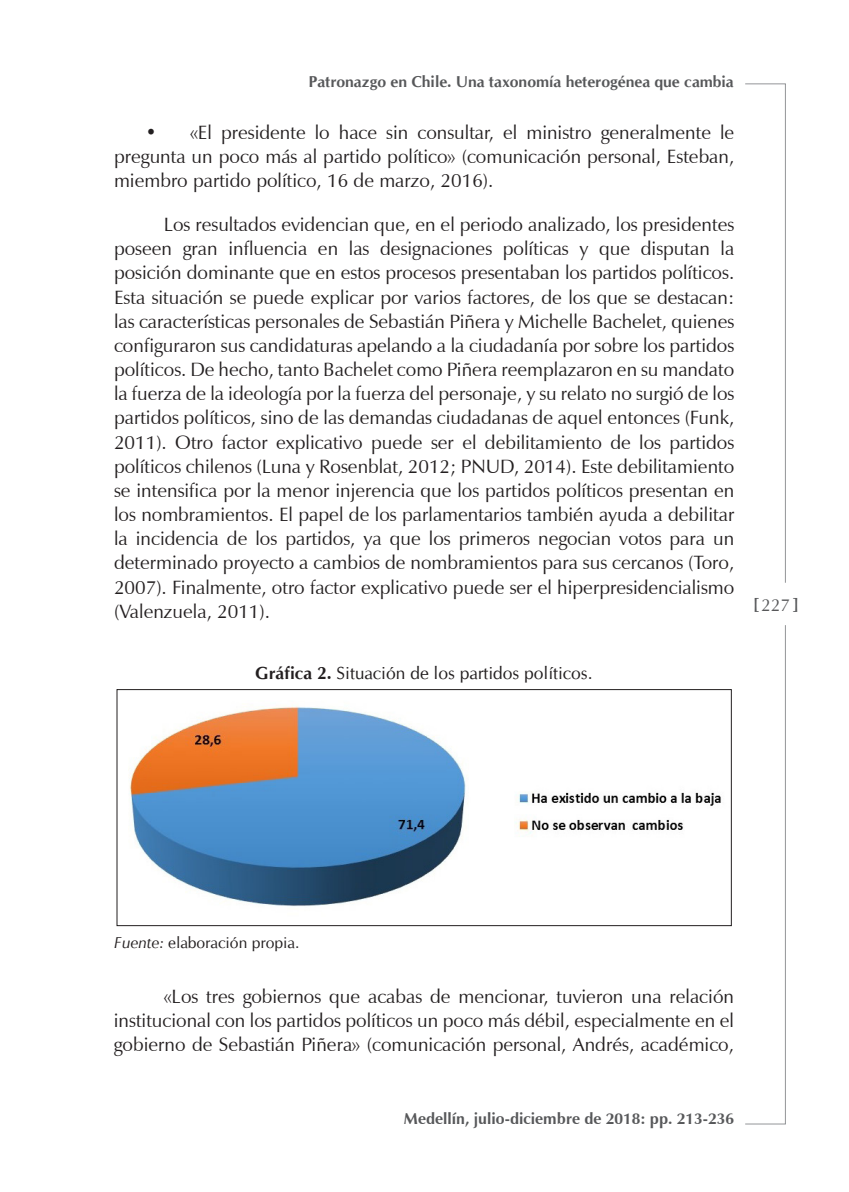
<style>
.page{position:relative;width:849px;height:1192px;background:#fff}
.page>*{position:absolute;margin:0;border:0;box-sizing:border-box;transform-origin:0 0}
.t1{font:19.25px/24.2px "Zapf Humanist 601 BT";color:#231f20;text-align:justify}
.t2{font:17.5px "CG Omega";color:#231f20}
.t3{font:17.5px "Zapf Humanist 601 BT";color:#57585a}
.t4{font:700 15.75px "CG Omega";color:#57585a}
.t5{font:700 15.75px "Zapf Humanist 601 BT";color:#57585a}
.t6{font:15.75px "CG Omega";color:#231f20}
.s1{font-family:"Swiss 721 BT";font-stretch:condensed}
.s2{font-weight:700}
.s3{font-style:italic}
</style>
<div class="page">
<svg style="left:745px;top:83px;width:41px;height:500px"></svg>
<svg style="left:745px;top:625px;width:41px;height:499px"></svg>
<img style="left:130px;top:706px;width:591px;height:201px">
<div style="left:117px;top:689px;width:615px;height:237px;border:1px solid #231f20"></div>
<p class="t4" style="left:308px;top:72px;width:427px">Patronazgo en Chile. Una taxonomía heterogénea que cambia</p>
<p class="t1" style="left:114px;top:120px;width:622px;text-indent:31px"><span class="s1">•</span> «El presidente lo hace sin consultar, el ministro generalmente le pregunta un poco más al partido político» (comunicación personal, Esteban, miembro partido político, 16 de marzo, 2016).</p>
<p class="t1" style="left:114px;top:212px;width:622px;text-indent:50px">Los resultados evidencian que, en el periodo analizado, los presidentes poseen gran influencia en las designaciones políticas y que disputan la posición dominante que en estos procesos presentaban los partidos políticos.<br>Esta situación se puede explicar por varios factores, de los que se destacan: las características personales de Sebastián Piñera y Michelle Bachelet, quienes configuraron sus candidaturas apelando a la ciudadanía por sobre los partidos políticos. De hecho, tanto Bachelet como Piñera reemplazaron en su mandato la fuerza de la ideología por la fuerza del personaje, y su relato no surgió de los partidos políticos, sino de las demandas ciudadanas de aquel entonces (Funk, 2011). Otro factor explicativo puede ser el debilitamiento de los partidos políticos chilenos (Luna y Rosenblat, 2012; PNUD, 2014). Este debilitamiento se intensifica por la menor injerencia que los partidos políticos presentan en los nombramientos. El papel de los parlamentarios también ayuda a debilitar la incidencia de los partidos, ya que los primeros negocian votos para un determinado proyecto a cambios de nombramientos para sus cercanos (Toro, 2007). Finalmente, otro factor explicativo puede ser el hiperpresidencialismo (Valenzuela, 2011).</p>
<p class="t2" style="left:255px;top:662px;width:339px"><span class="s2">Gráfica 2.</span> Situación de los partidos políticos.</p>
<p class="t3" style="left:753px;top:593px;width:47px"><span class="s2">[</span>227<span class="s2">]</span></p>
<p class="t6" style="left:114px;top:933px;width:187px"><span class="s3">Fuente:</span> elaboración propia.</p>
<p class="t1" style="left:114px;top:984px;width:622px;text-indent:50px">«Los tres gobiernos que acabas de mencionar, tuvieron una relación institucional con los partidos políticos un poco más débil, especialmente en el gobierno de Sebastián Piñera» (comunicación personal, Andrés, académico,</p>
<p class="t5" style="left:404px;top:1108px;width:332px">Medellín, julio-diciembre de 2018: pp. 213-236</p>
</div>
